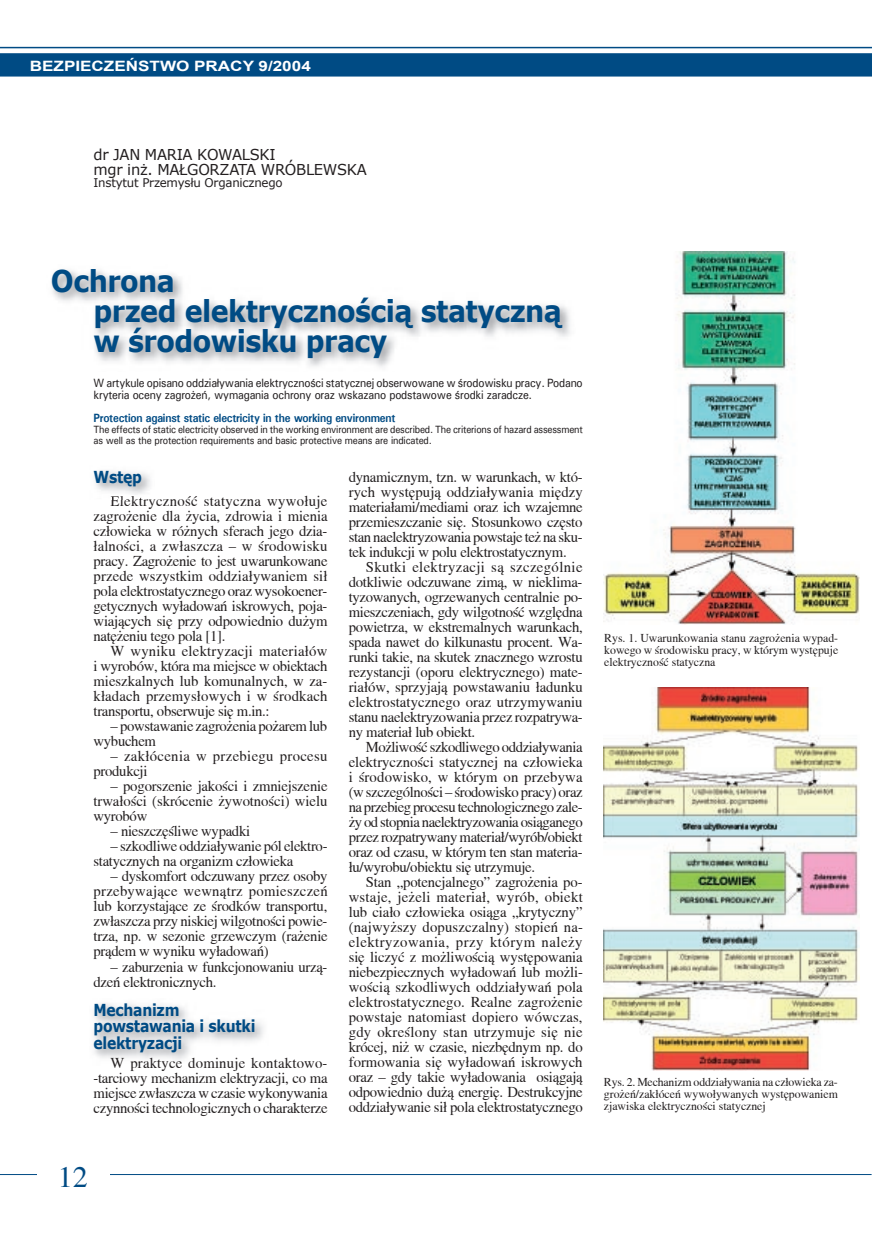
<style>
.page{position:relative;width:872px;height:1255px;background:#fff}
.page>*{position:absolute;margin:0;border:0;box-sizing:border-box;transform-origin:0 0}
.t1{font:700 30px/30px "Verdana";letter-spacing:-.02em;color:#004b84;scale:.9 1}
.t2{font:30px "Toronto";color:#004b84}
.t3{font:700 16.5px/16.5px "Verdana";letter-spacing:-.02em;color:#004b84;scale:.85 1}
.t4{font:15px/15px "Toronto";letter-spacing:-.02em;color:#231f20;text-align:justify}
.t5{font:15px/15px "Verdana";letter-spacing:-.02em;color:#231f20}
.t6{font:15px/15px "Toronto";letter-spacing:.025em;color:#231f20}
.t7{font:700 14.25px "Arial";color:#fff;scale:1.2 1}
.t8{font:12px/12px "Toronto";color:#231f20;text-align:justify}
.t9{font:500 12px/12.3px "Univers";letter-spacing:-.02em;color:#231f20;scale:.9 1}
.t10{font:700 12px "Univers";letter-spacing:-.02em;color:#004b84;scale:.9 1}
.t11{font:12px "Verdana";letter-spacing:-.02em;color:#231f20}
.t12{font:500 10.5px/10.8px "Univers";letter-spacing:-.02em;color:#231f20;scale:.9 1}
</style>
<div class="page">
<svg style="left:0;top:53px;width:872px;height:24px;background:#064f87"></svg>
<hr style="left:0;top:47px;width:872px;height:1px;background:#004b84">
<hr style="left:0;top:1174px;width:871px;height:1px;background:#004b84">
<div style="left:37px;top:1166px;width:72px;height:17px;background:#fff"></div>
<img style="left:604px;top:251px;width:255px;height:374px">
<img style="left:604px;top:687px;width:255px;height:383px">
<img style="left:111px;top:496px;width:31px;height:3px">
<p class="t7" style="left:30px;top:56px;width:236px">BEZPIECZEŃSTWO PRA CY 9/2004</p>
<p class="t5" style="left:94px;top:147px;width:275px">dr JAN MARIA KOWALSKI<br>mgr inż. MAŁGORZATA WRÓBLEWSKA</p>
<p class="t11" style="left:94px;top:175px;width:190px">Instytut Przemysłu Organicznego</p>
<h1 class="t1" style="left:93px;top:265px;width:522px;text-indent:-43px">Ochrona<br>przed elektrycznością statyczną w środowisku pracy</h1>
<p class="t9" style="left:94px;top:376px;width:545px">W artykule opisano oddziaływania elektryczności statycznej obserwowane w środowisku pracy. Podano kryteria oceny zagrożeń, wymagania ochrony oraz wskazano podstawowe środki zaradcze.</p>
<p class="t10" style="left:94px;top:411px;width:337px">Protection against static electricity in the working environment</p>
<p class="t12" style="left:94px;top:424px;width:545px">The effects of static electricity observed in the working environment are described. The criterions of hazard assessment as well as the protection requirements and basic protective means are indicated.</p>
<p class="t3" style="left:94px;top:468px;width:59px">Wstęp</p>
<p class="t4" style="left:349px;top:469px;width:236px">dynamicznym, tzn. w warunkach, w któ&shy;rych występują oddziaływania między materiałami/mediami oraz ich wzajemne przemieszczanie się. Stosunkowo często stan naelektryzowania powstaje też na sku&shy;tek indukcji w polu elektrostatycznym.</p>
<p class="t4" style="left:349px;top:559px;width:236px;text-indent:17px">Skutki elektryzacji są szczególnie dotkliwie odczuwane zimą, w nieklima&shy;tyzowanych, ogrzewanych centralnie po&shy;mieszczeniach, gdy wilgotność względna powietrza, w ekstremalnych warunkach, spada nawet do kilkunastu procent. Wa&shy;runki takie, na skutek znacznego wzrostu rezystancji (oporu elektrycznego) mate&shy;riałów, sprzyjają powstawaniu ładunku elektrostatycznego oraz utrzymywaniu stanu naelektryzowania przez rozpatrywa&shy;ny materiał lub obiekt.</p>
<p class="t4" style="left:349px;top:739px;width:235px;text-indent:17px">Możliwość szkodliwego oddziaływania elektryczności statycznej na człowieka i środowisko, w którym on przebywa (w szczególności – środowisko pracy) oraz na przebieg procesu technologicznego zale&shy;ży od stopnia naelektryzowania osiąganego przez rozpatrywany materiał/wyrób/obiekt oraz od czasu, w którym ten stan materia&shy;łu/wyrobu/obiektu się utrzymuje.</p>
<p class="t4" style="left:349px;top:874px;width:236px;text-indent:17px">Stan „potencjalnego” zagrożenia po&shy;wstaje, jeżeli materiał, wyrób, obiekt lub ciało człowieka osiąga „krytyczny” (najwyższy dopuszczalny) stopień na&shy;elektryzowania, przy którym należy się liczyć z możliwością występowania niebezpiecznych wyładowań lub możli&shy;wością szkodliwych oddziaływań pola elektrostatycznego. Realne zagrożenie powstaje natomiast dopiero wówczas, gdy określony stan utrzymuje się nie krócej, niż w czasie, niezbędnym np. do formowania się wyładowań iskrowych oraz – gdy takie wyładowania osiągają odpowiednio dużą energię. Destrukcyjne oddziaływanie sił pola elektrostatycznego</p>
<p class="t4" style="left:94px;top:493px;width:235px;text-indent:17px">Elektryczność statyczna wywołuje zagrożenie dla życia, zdrowia i mienia człowieka w różnych sferach jego dzia&shy;łalności, a zwłaszcza – w środowisku pracy. Zagrożenie to jest uwarunkowane przede wszystkim oddziaływaniem sił pola elektrostatycznego oraz wysokoener&shy;getycznych wyładowań iskrowych, poja&shy;wiających się przy odpowiednio dużym natężeniu tego pola [1].</p>
<p class="t4" style="left:94px;top:643px;width:235px;text-indent:17px">W wyniku elektryzacji materiałów i wyrobów, która ma miejsce w obiektach mieszkalnych lub komunalnych, w za&shy;kładach przemysłowych i w środkach transportu, obserwuje się m.in.:</p>
<p class="t4" style="left:94px;top:718px;width:235px;text-indent:17px">– powstawanie zagrożenia pożarem lub wybuchem</p>
<p class="t6" style="left:94px;top:748px;width:235px;text-indent:17px">– zakłócenia w przebiegu procesu produkcji</p>
<p class="t4" style="left:94px;top:778px;width:235px;text-indent:17px">– pogorszenie jakości i zmniejszenie trwałości (skrócenie żywotności) wielu wyrobów</p>
<p class="t4" style="left:111px;top:823px;width:141px">– nieszczęśliwe wypadki</p>
<p class="t4" style="left:94px;top:838px;width:235px;text-indent:17px">– szkodliwe oddziaływanie pól elektro&shy;statycznych na organizm człowieka</p>
<p class="t4" style="left:94px;top:868px;width:236px;text-indent:17px">– dyskomfort odczuwany przez osoby przebywające wewnątrz pomieszczeń lub korzystające ze środków transportu, zwłaszcza przy niskiej wilgotności powie&shy;trza, np. w sezonie grzewczym (rażenie prądem w wyniku wyładowań)</p>
<p class="t4" style="left:94px;top:958px;width:235px;text-indent:17px">– zaburzenia w funkcjonowaniu urzą&shy;dzeń elektronicznych.</p>
<p class="t3" style="left:94px;top:1000px;width:192px">Mechanizm powstawania i skutki elektryzacji</p>
<p class="t4" style="left:94px;top:1055px;width:236px;text-indent:17px">W praktyce dominuje kontaktowo--tarciowy mechanizm elektryzacji, co ma miejsce zwłaszcza w czasie wykonywania czynności technologicznych o charakterze</p>
<h1 class="t2" style="left:58px;top:1160px;width:31px">12</h1>
<p class="t8" style="left:604px;top:632px;width:235px">Rys. 1. Uwarunkowania stanu zagrożenia wypad&shy;kowego w środowisku pracy, w którym występuje elektryczność statyczna</p>
<p class="t8" style="left:604px;top:1075px;width:235px">Rys. 2. Mechanizm oddziaływania na człowieka za&shy;grożeń/zakłóceń wywoływanych występowaniem zjawiska elektryczności statycznej</p>
</div>
